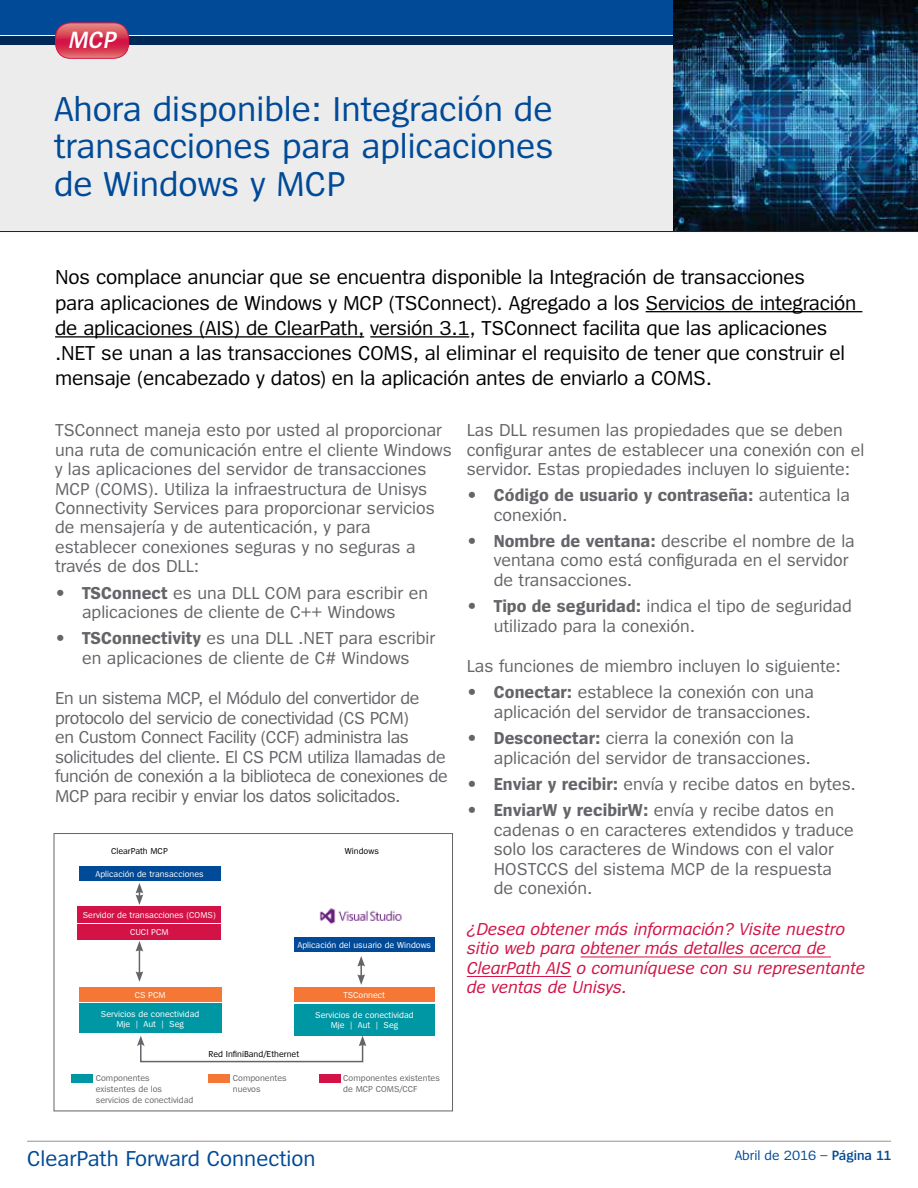
<style>
.page{position:relative;width:918px;height:1188px;background:#fff}
.page>*{position:absolute;margin:0;border:0;box-sizing:border-box;transform-origin:0 0}
.t1{font:36px/37.5px "Spiegel";color:#004a97;text-align:justify}
.t2{font:italic 600 24.6px "Spiegel";color:#fff}
.t3{font:22.5px "Spiegel";color:#004a97}
.t4{font:21px/25.2px "Spiegel";letter-spacing:-.01em;color:#000}
.t5{font:18px/19.5px "Spiegel";color:#646569}
.t6{font:18px/19.5px "Spiegel";letter-spacing:-.02em;color:#646569}
.t7{font:italic 18px/19.5px "Spiegel";color:#d31245}
.t8{font:700 18px/19.5px "Spiegel";color:#646569}
.t9{font:13.95px "Spiegel";color:#004a97}
.t10{font:9px/10.8px "Spiegel";color:#fff;text-align:center}
.t11{font:9px/10.8px "Spiegel";color:#646569}
.t12{font:9px "Spiegel";color:#000}
.s1{font-weight:700}
.s2{font-weight:400}
.s3{font-weight:600}
</style>
<div class="page">
<hr style="left:27px;top:1141px;width:864px;height:1px;background:#939598">
<div style="left:0;top:42px;width:917px;height:190px;background:#ececed"></div>
<div style="left:0;top:0;width:918px;height:35px;background:#004a97"></div>
<div style="left:0;top:36px;width:918px;height:9px;background:#002856"></div>
<hr style="left:581px;top:957px;width:250px;height:1px;background:#d31245">
<hr style="left:467px;top:976px;width:104px;height:1px;background:#d31245">
<hr style="left:646px;top:311px;width:216px;height:1px;background:#000">
<hr style="left:55px;top:336px;width:309px;height:2px;background:#000">
<hr style="left:370px;top:336px;width:99px;height:2px;background:#000">
<img style="left:674px;top:0;width:244px;height:231px">
<hr style="left:0;top:231px;width:918px;height:1px;background:#002856">
<div style="left:79px;top:866px;width:141px;height:15px;background:#004a97"></div>
<div style="left:77px;top:907px;width:144px;height:16px;background:#d31245"></div>
<div style="left:77px;top:924px;width:144px;height:16px;background:#d31245"></div>
<div style="left:79px;top:1004px;width:142px;height:29px;background:#0097a5"></div>
<div style="left:79px;top:987px;width:142px;height:14px;background:#f47735"></div>
<div style="left:294px;top:1004px;width:141px;height:31px;background:#0097a5"></div>
<div style="left:294px;top:987px;width:141px;height:14px;background:#f47735"></div>
<div style="left:294px;top:937px;width:141px;height:15px;background:#004a97"></div>
<svg style="left:136px;top:883px;width:7px;height:22px"></svg>
<svg style="left:136px;top:941px;width:7px;height:41px"></svg>
<svg style="left:357px;top:956px;width:8px;height:29px"></svg>
<div style="left:140px;top:1043px;width:223px;height:19px;border:2px solid #646569"></div>
<svg style="left:137px;top:1036px;width:8px;height:10px"></svg>
<svg style="left:359px;top:1036px;width:7px;height:10px"></svg>
<div style="left:72px;top:1075px;width:21px;height:8px;background:#0097a5"></div>
<div style="left:209px;top:1075px;width:21px;height:8px;background:#f47735"></div>
<div style="left:319px;top:1075px;width:21px;height:8px;background:#d31245"></div>
<img style="left:319px;top:908px;width:83px;height:17px">
<div style="left:54px;top:833px;width:399px;height:278px;border:1px solid #646569"></div>
<svg style="left:57px;top:24px;width:72px;height:33px;background:#d5455c"></svg>
<div style="left:55px;top:22px;width:74px;height:37px;border:1px solid #d31245;border-radius:15px"></div>
<h2 class="t2" style="left:68px;top:28px;width:54px">MCP</h2>
<h1 class="t1" style="left:54px;top:91px;width:501px">Ahora disponible: Integración de transacciones para aplicaciones de Windows y MCP</h1>
<p class="t4" style="left:55px;top:266px;width:803px">Nos complace anunciar que se encuentra disponible la Integración de transacciones<br>para aplicaciones de Windows y MCP (TSConnect). Agregado a los Servicios de integración de aplicaciones (AIS) de ClearPath, versión 3.1, TSConnect facilita que las aplicaciones .NET se unan a las transacciones COMS, al eliminar el requisito de tener que construir el mensaje (encabezado y datos) en la aplicación antes de enviarlo a COMS.</p>
<p class="t5" style="left:55px;top:421px;width:398px">TSConnect maneja esto por usted al proporcionar una ruta de comunicación entre el cliente Windows y las aplicaciones del servidor de transacciones MCP (COMS). Utiliza la infraestructura de Unisys Connectivity Services para proporcionar servicios de mensajería y de autenticación, y para establecer conexiones seguras y no seguras a través de dos DLL:</p>
<p class="t5" style="left:55px;top:584px;width:374px;text-align:center"><span class="s1">• TSConnect</span> es una DLL COM para escribir en aplicaciones de cliente de C++ Windows</p>
<p class="t5" style="left:55px;top:629px;width:382px;text-align:center"><span class="s1">• TSConnectivity</span> es una DLL .NET para escribir en aplicaciones de cliente de C# Windows</p>
<p class="t6" style="left:55px;top:689px;width:394px">En un sistema MCP, el Módulo del convertidor de protocolo del servicio de conectividad (CS PCM)<br>en Custom Connect Facility (CCF) administra las solicitudes del cliente. El CS PCM utiliza llamadas de función de conexión a la biblioteca de conexiones de MCP para recibir y enviar los datos solicitados.</p>
<p class="t12" style="left:111px;top:846px;width:58px">ClearPath MCP</p>
<p class="t12" style="left:345px;top:846px;width:36px">Windows</p>
<p class="t10" style="left:96px;top:869px;width:110px">Aplicación de transacciones</p>
<p class="t10" style="left:83px;top:907px;width:135px;line-height:17.1px">Servidor de transacciones (COMS)<br>CUCI PCM</p>
<p class="t10" style="left:135px;top:989px;width:32px">CS PCM</p>
<p class="t10" style="left:101px;top:1008px;width:100px">Servicios de conectividad<br>Mje | Aut | Seg</p>
<p class="t10" style="left:298px;top:940px;width:135px">Aplicación del usuario de Windows</p>
<p class="t10" style="left:343px;top:989px;width:43px">TSConnect</p>
<p class="t10" style="left:315px;top:1009px;width:100px">Servicios de conectividad<br>Mje | Aut | Seg</p>
<p class="t12" style="left:209px;top:1049px;width:92px">Red InfiniBand/Ethernet</p>
<p class="t11" style="left:96px;top:1073px;width:99px">Componentes<br>existentes de los servicios de conectividad</p>
<p class="t11" style="left:233px;top:1073px;width:56px">Componentes nuevos</p>
<p class="t11" style="left:343px;top:1073px;width:98px">Componentes existentes de MCP COMS/CCF</p>
<p class="t5" style="left:467px;top:421px;width:399px">Las DLL resumen las propiedades que se deben configurar antes de establecer una conexión con el servidor. Estas propiedades incluyen lo siguiente:</p>
<p class="t8" style="left:494px;top:486px;width:358px;text-indent:-27px">• Código de usuario y contraseña: <span class="s2">autentica la conexión.</span></p>
<p class="t5" style="left:494px;top:532px;width:362px;text-indent:-27px"><span class="s1">• Nombre de ventana:</span> describe el nombre de la ventana como está configurada en el servidor de transacciones.</p>
<p class="t5" style="left:494px;top:597px;width:359px;text-indent:-27px"><span class="s1">• Tipo de seguridad:</span> indica el tipo de seguridad utilizado para la conexión.</p>
<p class="t5" style="left:467px;top:657px;width:376px">Las funciones de miembro incluyen lo siguiente:</p>
<p class="t5" style="left:467px;top:683px;width:349px;text-align:right"><span class="s1">• Conectar:</span> establece la conexión con una aplicación del servidor de transacciones.</p>
<p class="t5" style="left:494px;top:729px;width:319px;text-indent:-27px"><span class="s1">• Desconectar:</span> cierra la conexión con la aplicación del servidor de transacciones.</p>
<p class="t5" style="left:467px;top:775px;width:391px"><span class="s1">• Enviar y recibir:</span> envía y recibe datos en bytes.</p>
<p class="t5" style="left:494px;top:801px;width:361px;text-indent:-27px"><span class="s1">• EnviarW y recibirW:</span> envía y recibe datos en cadenas o en caracteres extendidos y traduce solo los caracteres de Windows con el valor HOSTCCS del sistema MCP de la respuesta de conexión.</p>
<p class="t7" style="left:467px;top:919px;width:400px">¿Desea obtener más información? Visite nuestro sitio web para obtener más detalles acerca de ClearPath AIS o comuníquese con su representante de ventas de Unisys.</p>
<p class="t3" style="left:27px;top:1148px;width:290px">ClearPath Forward Connection</p>
<p class="t9" style="left:735px;top:1148px;width:158px">Abril de 2016 – <span class="s3">Página 11</span></p>
</div>
